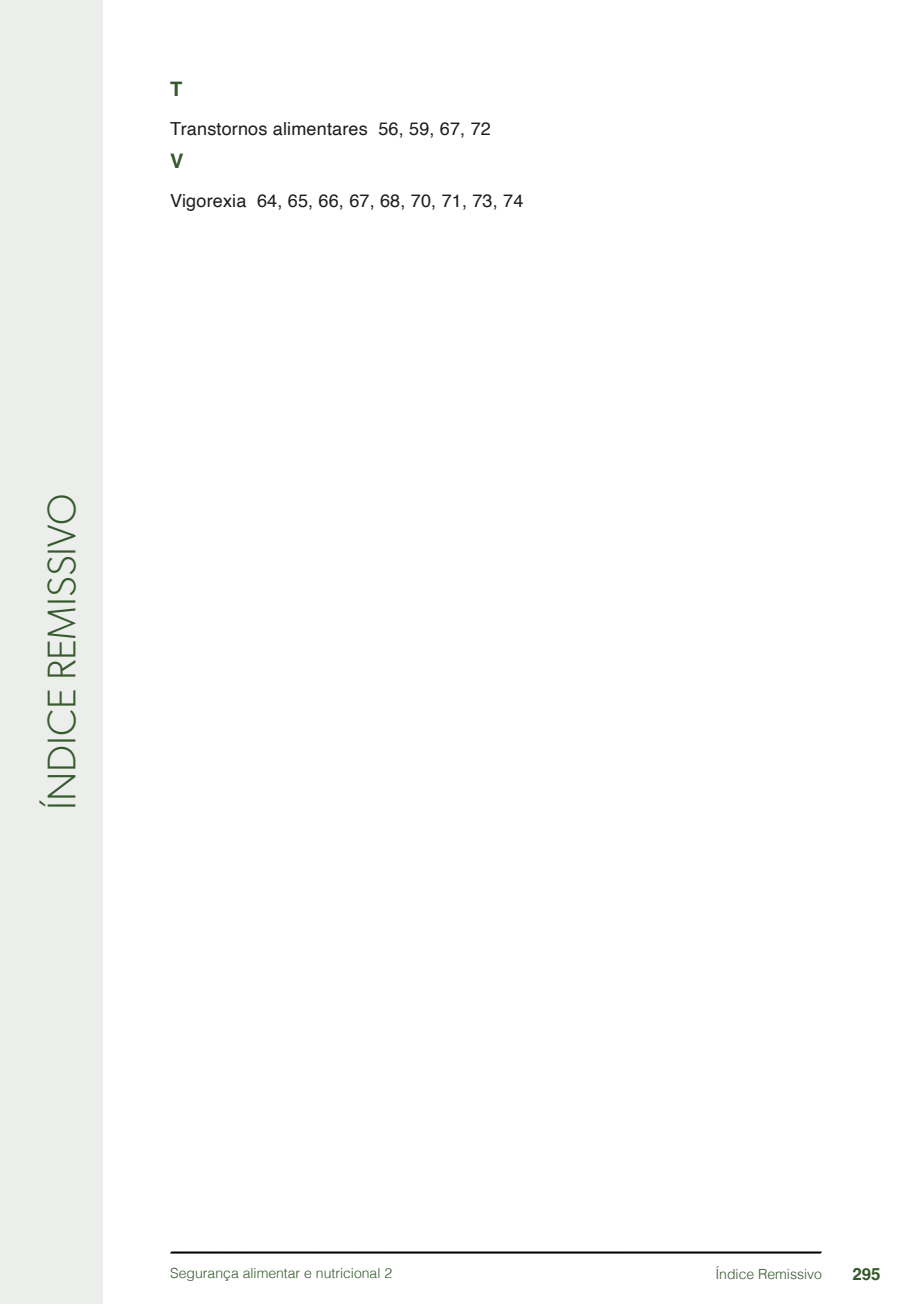
<style>
.page{position:relative;width:908px;height:1304px;background:#fff}
.page>*{position:absolute;margin:0;border:0;box-sizing:border-box;transform-origin:0 0}
.t1{font:300 40px "Gibson";color:#36592e}
.t2{font:700 20px "Helvetica";color:#36592e}
.t3{font:18px "Helvetica";letter-spacing:.01em;color:#1d1d1b}
.t4{font:700 16.8px "Helvetica";color:#36592e}
.t5{font:300 14px "Helvetica";color:#36592e}
</style>
<div class="page">
<svg style="left:170px;top:1251px;width:651px;height:3px;background:#515151"></svg>
<div style="left:0;top:0;width:103px;height:1304px;background:#ebeeea"></div>
<p class="t2" style="left:170px;top:77px;width:14px">T</p>
<p class="t3" style="left:170px;top:115px;width:322px">Transtornos alimentares 56, 59, 67, 72</p>
<p class="t2" style="left:170px;top:149px;width:15px">V</p>
<p class="t3" style="left:170px;top:187px;width:354px">Vigorexia 64, 65, 66, 67, 68, 70, 71, 73, 74</p>
<h1 class="t1" style="left:37px;top:810px;width:317px;rotate:-90deg">ÍNDICE REMISSIVO</h1>
<p class="t5" style="left:170px;top:1261px;width:223px">Segurança alimentar e nutricional 2</p>
<p class="t5" style="left:715px;top:1262px;width:108px">Índice Remissivo</p>
<p class="t4" style="left:851px;top:1264px;width:30px">295</p>
</div>
